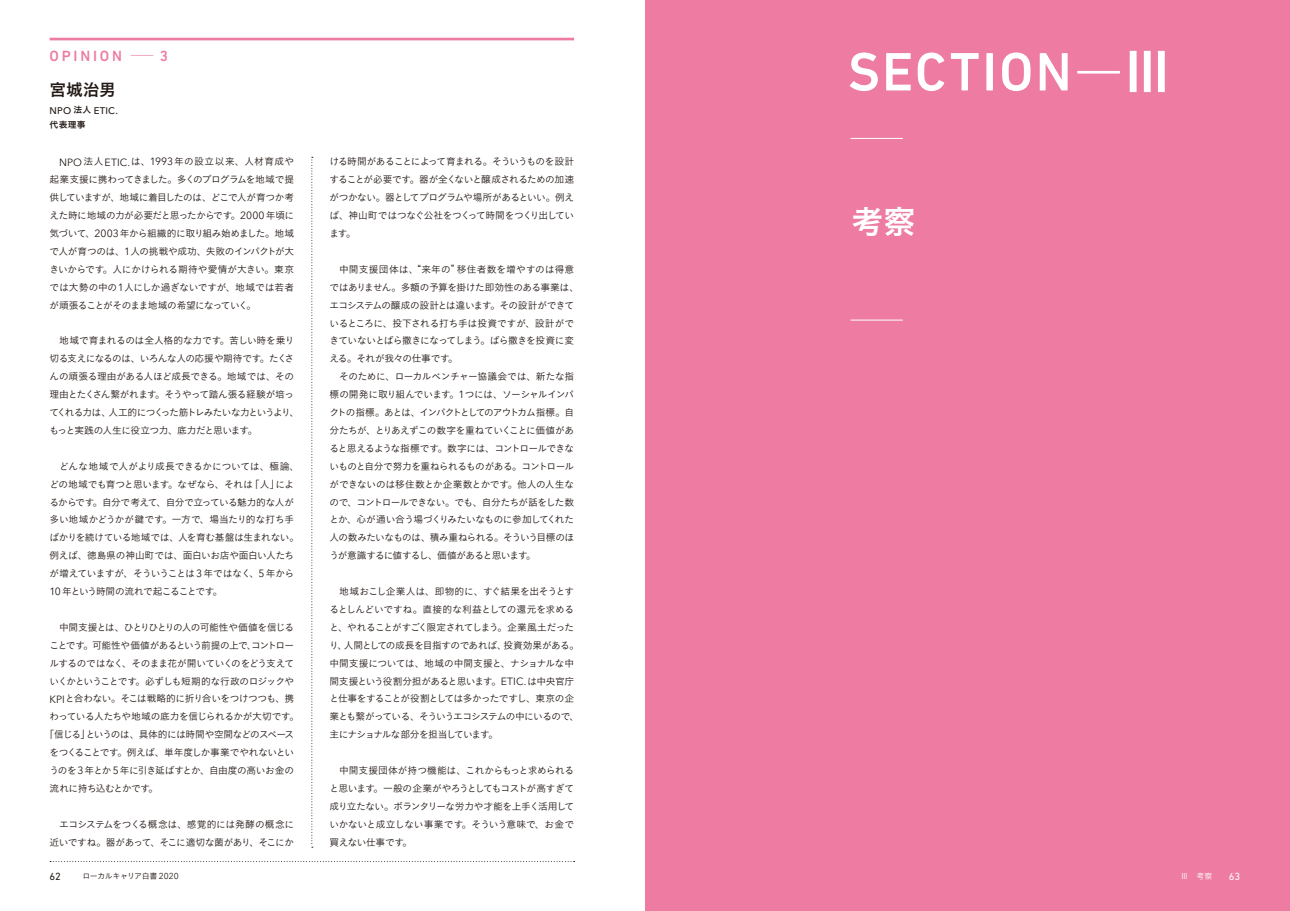
<style>
.page{position:relative;width:1290px;height:911px;background:#fff}
.page>*{position:absolute;margin:0;border:0;box-sizing:border-box;transform-origin:0 0}
.t1{font:500 54.88px "DIN Next LT Pro";letter-spacing:.04em;color:#fff}
.t2{font:32.75px "Koburina Go Std W6";color:#fff}
.t3{font:16.88px "Koburina Go Std W6";color:#231916}
.t4{font:500 15px "DIN Next LT Pro";letter-spacing:.185em;color:#ed7ba2}
.t5{font:10.62px "DIN Next Rounded LT Pro";color:#231916}
.t6{font:10.62px "DIN Next Rounded LT Pro";color:#fff}
.t7{font:9.75px/17.9px "Koburina Go Std W3";letter-spacing:-.05em;color:#231916;text-align:justify}
.t8{font:9.75px "Koburina Go Std W3";letter-spacing:-.08em;color:#231916}
.t9{font:9.75px "Koburina Go Std W3";letter-spacing:-.09em;color:#231916}
.t10{font:9.75px "Koburina Go Std W3";letter-spacing:-.07em;color:#231916}
.t11{font:9.75px "Koburina Go Std W3";letter-spacing:-.085em;color:#231916}
.t12{font:500 9.62px "Avenir Next LT Pro";letter-spacing:.02em;color:#231916}
.t13{font:8.88px "Koburina Go Std W6";color:#231916}
.t14{font:8px "Koburina Go Std W3";letter-spacing:-.055em;color:#231916}
.t15{font:8px "Koburina Go Std W3";color:#fff}
.s1{font-family:"Koburina Go Std W6";font-weight:400}
.s2{font-family:"Koburina Go Std W6";font-weight:400;font-size:8.88px}
.s3{font-family:"Avenir Next LT Pro";font-size:10.38px}
.s4{font-family:"Gothic BBB Pro";font-weight:500}
.s5{font-weight:300}
.s6{font-family:"Yu Gothic Std B";font-weight:400;font-size:53.12px}
.s7{font-family:"Avenir Next LT Pro";font-size:8.5px}
.s8{color:#231916}
</style>
<div class="page">
<svg style="left:50px;top:861px;width:525px;height:1px"></svg>
<svg style="left:311px;top:157px;width:2px;height:690px"></svg>
<hr style="left:50px;top:38px;width:524px;height:2px;background:#ed7ba2">
<div style="left:645px;top:0;width:645px;height:911px;background:#ed7ba2"></div>
<hr style="left:850px;top:138px;width:53px;height:1px;background:#fff">
<hr style="left:850px;top:320px;width:53px;height:1px;background:#fff">
<h3 class="t4" style="left:50px;top:47px;width:120px">OPINION <span class="s1">─</span>3</h3>
<h3 class="t3" style="left:50px;top:76px;width:68px">宮城治男</h3>
<p class="t12" style="left:50px;top:105px;width:70px">NPO <span class="s2">法人</span> ETIC.</p>
<p class="t13" style="left:50px;top:117px;width:46px">代表理事　</p>
<p class="t7" style="left:49px;top:153px;width:246px;text-indent:10px"><span class="s3">NPO</span>法人<span class="s3">ETIC.</span>は<span class="s4">、</span><span class="s3">1993</span>年の設立以来<span class="s4">、</span>人材育成や起業支援に携わってきました<span class="s4">。</span>多くのプログラムを地域で提供していますが<span class="s4">、</span>地域に着目したのは<span class="s4">、</span>どこで人が育つか考えた時に地域の力が必要だと思ったからです<span class="s4">。</span><span class="s3">2000</span> 年頃に気づいて<span class="s4">、</span><span class="s3">2003</span> 年から組織的に取り組み始めました<span class="s4">。</span>地域で人が育つのは<span class="s4">、</span><span class="s3">1</span>人の挑戦や成功<span class="s4">、</span>失敗のインパクトが大きいからです<span class="s4">。</span>人にかけられる期待や愛情が大きい<span class="s4">。</span>東京では大勢の中の<span class="s3">1</span>人にしか過ぎないですが<span class="s4">、</span>地域では若者が頑張ることがそのまま地域の希望になっていく<span class="s4">。</span></p>
<p class="t7" style="left:49px;top:332px;width:251px;text-align:left;text-indent:10px">地域で育まれるのは全人格的な力です<span class="s4">。</span>苦しい時を乗り切る支えになるのは<span class="s4">、</span>いろんな人の応援や期待です<span class="s4">。</span>たくさんの頑張る理由がある人ほど成長できる<span class="s4">。</span>地域では<span class="s4">、</span>その理由とたくさん繋がれます<span class="s4">。</span>そうやって踏ん張る経験が培ってくれる力は<span class="s4">、</span>人工的につくった筋トレみたいな力というより<span class="s4">、</span>もっと実践の人生に役立つ力<span class="s4">、</span>底力だと思います<span class="s4">。</span></p>
<p class="t7" style="left:49px;top:457px;width:251px;text-align:left;text-indent:10px">どんな地域で人がより成長できるかについては<span class="s4">、</span>極論<span class="s4">、</span>どの地域でも育つと思います<span class="s4">。</span>なぜなら<span class="s4">、</span>それは<span class="s4">「</span>人<span class="s4">」</span>によるからです<span class="s4">。</span>自分で考えて<span class="s4">、</span>自分で立っている魅力的な人が多い地域かどうかが鍵です<span class="s4">。</span>一方で<span class="s4">、</span>場当たり的な打ち手ばかりを続けている地域では<span class="s4">、</span>人を育む基盤は生まれない<span class="s4">。</span>例えば<span class="s4">、</span>徳島県の神山町では<span class="s4">、</span>面白いお店や面白い人たちが増えていますが<span class="s4">、</span>そういうことは<span class="s3">3</span> 年ではなく<span class="s4">、</span><span class="s3">5</span> 年から<br><span class="s3">10</span> 年という時間の流れで起こることです<span class="s4">。</span></p>
<p class="t11" style="left:59px;top:620px;width:237px">中間支援とは<span class="s4">、</span>ひとりひとりの人の可能性や価値を信じる</p>
<p class="t8" style="left:49px;top:637px;width:246px">ことです<span class="s4">。</span>可能性や価値があるという前提の上で<span class="s4">、</span>コントロー</p>
<p class="t10" style="left:50px;top:655px;width:246px">ルするのではなく<span class="s4">、</span>そのまま花が開いていくのをどう支えて</p>
<p class="t8" style="left:49px;top:673px;width:246px">いくかということです<span class="s4">。</span>必ずしも短期的な行政のロジックや</p>
<p class="t7" style="left:50px;top:689px;width:246px"><span class="s3">KPI</span>と合わない<span class="s4">。</span>そこは戦略的に折り合いをつけつつも<span class="s4">、</span>携</p>
<p class="t7" style="left:50px;top:707px;width:251px">わっている人たちや地域の底力を信じられるかが大切です<span class="s4">。</span></p>
<p class="t9" style="left:45px;top:727px;width:251px"><span class="s4">「</span>信じる<span class="s4">」</span>というのは<span class="s4">、</span>具体的には時間や空間などのスペース</p>
<p class="t7" style="left:49px;top:743px;width:246px">をつくることです<span class="s4">。</span>例えば<span class="s4">、</span>単年度しか事業でやれないとい</p>
<p class="t7" style="left:49px;top:761px;width:246px">うのを<span class="s3">3</span> 年とか<span class="s3">5</span> 年に引き延ばすとか<span class="s4">、</span>自由度の高いお金の</p>
<p class="t7" style="left:50px;top:779px;width:110px">流れに持ち込むとかです<span class="s4">。</span></p>
<p class="t7" style="left:50px;top:815px;width:246px;text-align:right">エコシステムをつくる概念は<span class="s4">、</span>感覚的には発酵の概念に近いですね<span class="s4">。</span>器があって<span class="s4">、</span>そこに適切な菌があり<span class="s4">、</span>そこにか</p>
<p class="t7" style="left:329px;top:153px;width:246px">ける時間があることによって育まれる<span class="s4">。</span>そういうものを設計することが必要です<span class="s4">。</span>器が全くないと醸成されるための加速がつかない<span class="s4">。</span>器としてプログラムや場所があるといい<span class="s4">。</span>例えば<span class="s4">、</span>神山町ではつなぐ公社をつくって時間をつくり出しています<span class="s4">。</span></p>
<p class="t7" style="left:329px;top:260px;width:251px;text-align:left;text-indent:10px">中間支援団体は<span class="s4">、“</span>来年の<span class="s4">”</span>移住者数を増やすのは得意ではありません<span class="s4">。</span>多額の予算を掛けた即効性のある事業は<span class="s4">、</span>エコシステムの醸成の設計とは違います<span class="s4">。</span>その設計ができているところに<span class="s4">、</span>投下される打ち手は投資ですが<span class="s4">、</span>設計ができていないとばら撒きになってしまう<span class="s4">。</span>ばら撒きを投資に変える<span class="s4">。</span>それが我々の仕事です<span class="s4">。</span></p>
<p class="t7" style="left:329px;top:367px;width:246px;text-indent:10px">そのために<span class="s4">、</span>ローカルベンチャー協議会では<span class="s4">、</span>新たな指標の開発に取り組んでいます<span class="s4">。</span><span class="s3">1</span>つには<span class="s4">、</span>ソーシャルインパクトの指標<span class="s4">。</span>あとは<span class="s4">、</span>インパクトとしてのアウトカム指標<span class="s4">。</span>自分たちが<span class="s4">、</span>とりあえずこの数字を重ねていくことに価値があると思えるような指標です<span class="s4">。</span>数字には<span class="s4">、</span>コントロールできないものと自分で努力を重ねられるものがある<span class="s4">。</span>コントロールができないのは移住数とか企業数とかです<span class="s4">。</span>他人の人生なので<span class="s4">、</span>コントロールできない<span class="s4">。</span>でも<span class="s4">、</span>自分たちが話をした数とか<span class="s4">、</span>心が通い合う場づくりみたいなものに参加してくれた人の数みたいなものは<span class="s4">、</span>積み重ねられる<span class="s4">。</span>そういう目標のほうが意識するに値するし<span class="s4">、</span>価値があると思います<span class="s4">。</span></p>
<p class="t7" style="left:329px;top:582px;width:251px;text-align:left;text-indent:10px">地域おこし企業人は<span class="s4">、</span>即物的に<span class="s4">、</span>すぐ結果を出そうとするとしんどいですね<span class="s4">。</span>直接的な利益としての還元を求めると<span class="s4">、</span>やれることがすごく限定されてしまう<span class="s4">。</span>企業風土だったり<span class="s4">、</span>人間としての成長を目指すのであれば<span class="s4">、</span>投資効果がある<span class="s4">。</span>中間支援については<span class="s4">、</span>地域の中間支援と<span class="s4">、</span>ナショナルな中間支援という役割分担があると思います<span class="s4">。</span><span class="s3">ETIC.</span>は中央官庁と仕事をすることが役割としては多かったですし<span class="s4">、</span>東京の企業とも繋がっている<span class="s4">、</span>そういうエコシステムの中にいるので<span class="s4">、</span>主にナショナルな部分を担当しています<span class="s4">。</span></p>
<p class="t7" style="left:329px;top:761px;width:246px;text-indent:10px">中間支援団体が持つ機能は<span class="s4">、</span>これからもっと求められると思います<span class="s4">。</span>一般の企業がやろうとしてもコストが高すぎて成り立たない<span class="s4">。</span>ボランタリーな労力や才能を上手く活用していかないと成立しない事業です<span class="s4">。</span>そういう意味で<span class="s4">、</span>お金で買えない仕事です<span class="s4">。</span></p>
<h1 class="t1" style="left:848px;top:40px;width:327px">SECTION<span class="s5">—</span><span class="s6">Ⅲ</span></h1>
<h2 class="t2" style="left:851px;top:197px;width:66px">考察</h2>
<p class="t5" style="left:50px;top:870px;width:13px">62</p>
<p class="t14" style="left:82px;top:870px;width:98px">ローカルキャリア白書 <span class="s7">2020</span></p>
<p class="t15" style="left:1172px;top:870px;width:41px"><span class="s8">　</span>Ⅲ　考察</p>
<p class="t6" style="left:1229px;top:870px;width:13px">63</p>
</div>
